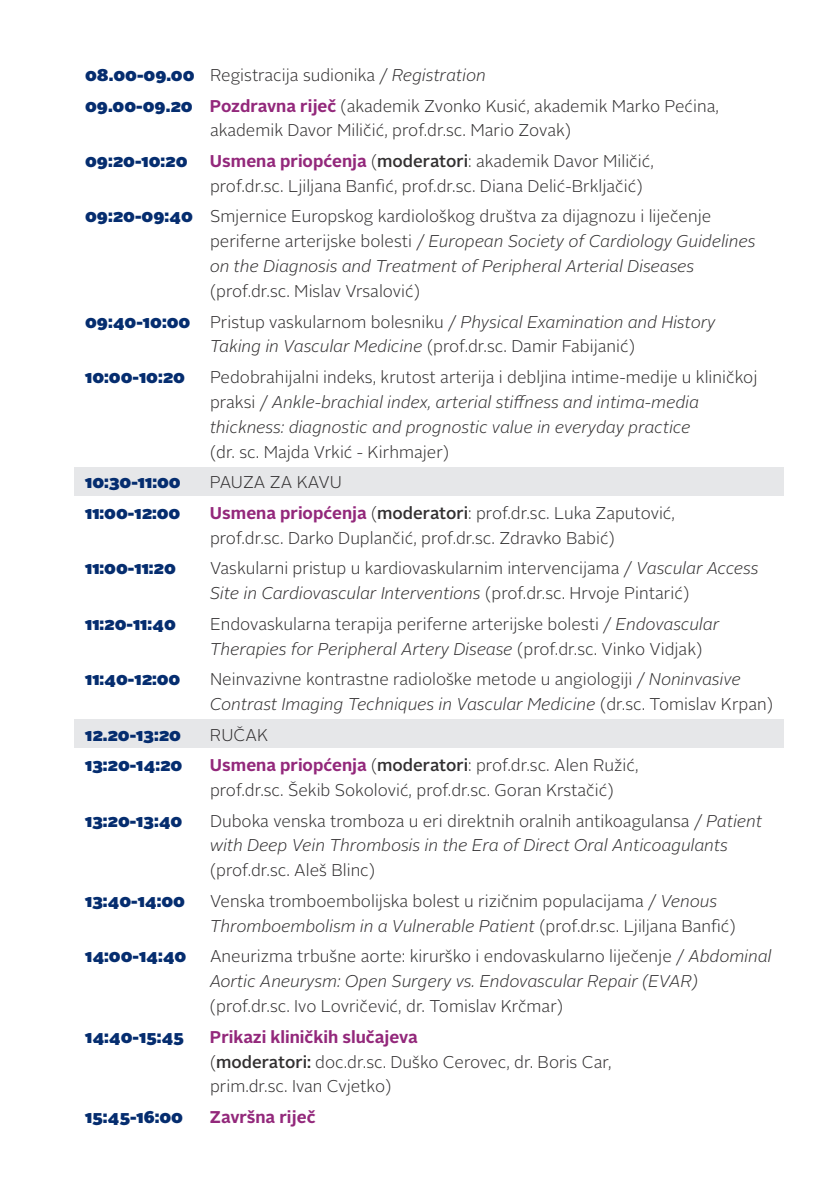
<style>
.page{position:relative;width:840px;height:1191px;background:#fff}
.page>*{position:absolute;margin:0;border:0;box-sizing:border-box;transform-origin:0 0}
.t1{font:300 17px/24.8px "Alright Sans";color:#312f30}
.t2{font:italic 300 17px/24.8px "Alright Sans";color:#312f30}
.t3{font:900 17px "Alright Sans";color:#052d6f}
.t4{font:700 17px "Alright Sans";color:#93287b}
.s1{font-weight:900;color:#052d6f}
.s2{font-style:italic}
.s3{font-weight:700;color:#93287b}
.s4{font-weight:500}
.s5{font-style:normal}
</style>
<div class="page">
<div style="left:74px;top:467px;width:708px;height:29px;background:#e6e7e9"></div>
<div style="left:74px;top:719px;width:708px;height:28px;background:#e6e7e9"></div>
<p class="t1" style="left:85px;top:63px;width:402px"><span class="s1">08.00-09.00</span> Registracija sudionika / <span class="s2">Registration</span></p>
<p class="t1" style="left:210px;top:93px;width:510px;text-indent:-125px"><span class="s1">09.00-09.20</span> <span class="s3">Pozdravna riječ</span> (akademik Zvonko Kusić, akademik Marko Pećina, akademik Davor Miličić, prof.dr.sc. Mario Zovak)</p>
<p class="t3" style="left:85px;top:149px;width:104px">09:20-10:20</p>
<p class="t1" style="left:210px;top:149px;width:445px"><span class="s3">Usmena priopćenja</span> (<span class="s4">moderatori</span>: akademik Davor Miličić, prof.dr.sc. Ljiljana Banfić, prof.dr.sc. Diana Delić-Brkljačić)</p>
<p class="t1" style="left:210px;top:204px;width:547px;text-indent:-125px"><span class="s1">09:20-09:40</span> Smjernice Europskog kardiološkog društva za dijagnozu i liječenje periferne arterijske bolesti / <span class="s2">European Society of Cardiology Guidelines on the Diagnosis and Treatment of Peripheral Arterial Diseases </span>(prof.dr.sc. Mislav Vrsalović)</p>
<p class="t1" style="left:210px;top:309px;width:507px;text-indent:-125px"><span class="s1">09:40-10:00</span> Pristup vaskularnom bolesniku / <span class="s2">Physical Examination and History<br>Taking in Vascular Medicine</span> (prof.dr.sc. Damir Fabijanić)</p>
<p class="t3" style="left:85px;top:365px;width:101px">10:00-10:20</p>
<p class="t2" style="left:210px;top:365px;width:548px"><span class="s5">Pedobrahijalni indeks, krutost arterija i debljina intime-medije u kliničkoj praksi /</span> Ankle-brachial index, arterial stiffness and intima-media thickness: diagnostic and prognostic value in everyday practice<br><span class="s5">(dr. sc. Majda Vrkić - Kirhmajer)</span></p>
<p class="t3" style="left:85px;top:470px;width:97px">10:30-11:00</p>
<p class="t1" style="left:210px;top:470px;width:133px">PAUZA ZA KAVU</p>
<p class="t3" style="left:85px;top:500px;width:97px">11:00-12:00</p>
<p class="t1" style="left:210px;top:501px;width:466px"><span class="s3">Usmena priopćenja</span> (<span class="s4">moderatori</span>: prof.dr.sc. Luka Zaputović, prof.dr.sc. Darko Duplančić, prof.dr.sc. Zdravko Babić)</p>
<p class="t3" style="left:85px;top:556px;width:92px">11:00-11:20</p>
<p class="t1" style="left:210px;top:556px;width:550px">Vaskularni pristup u kardiovaskularnim intervencijama / <span class="s2">Vascular Access<br>Site in Cardiovascular Interventions</span> (prof.dr.sc. Hrvoje Pintarić)</p>
<p class="t3" style="left:85px;top:611px;width:92px">11:20-11:40</p>
<p class="t1" style="left:210px;top:611px;width:510px">Endovaskularna terapija periferne arterijske bolesti / <span class="s2">Endovascular<br>Therapies for Peripheral Artery Disease</span> (prof.dr.sc. Vinko Vidjak)</p>
<p class="t3" style="left:85px;top:667px;width:97px">11:40-12:00</p>
<p class="t1" style="left:210px;top:667px;width:564px">Neinvazivne kontrastne radiološke metode u angiologiji / <span class="s2">Noninvasive<br>Contrast Imaging Techniques in Vascular Medicine</span> (dr.sc. Tomislav Krpan)</p>
<p class="t3" style="left:85px;top:722px;width:97px">12.20-13:20</p>
<p class="t1" style="left:210px;top:722px;width:60px">RUČAK</p>
<p class="t3" style="left:85px;top:752px;width:99px">13:20-14:20</p>
<p class="t1" style="left:210px;top:753px;width:430px"><span class="s3">Usmena priopćenja</span> (<span class="s4">moderatori</span>: prof.dr.sc. Alen Ružić, prof.dr.sc. Šekib Sokolović, prof.dr.sc. Goran Krstačić)</p>
<p class="t3" style="left:85px;top:808px;width:99px">13:20-13:40</p>
<p class="t1" style="left:210px;top:808px;width:553px">Duboka venska tromboza u eri direktnih oralnih antikoagulansa / <span class="s2">Patient with Deep Vein Thrombosis in the Era of Direct Oral Anticoagulants </span>(prof.dr.sc. Aleš Blinc)</p>
<p class="t3" style="left:85px;top:888px;width:101px">13:40-14:00</p>
<p class="t1" style="left:210px;top:889px;width:527px">Venska tromboembolijska bolest u rizičnim populacijama / <span class="s2">Venous<br>Thromboembolism in a Vulnerable Patient</span> (prof.dr.sc. Ljiljana Banfić)</p>
<p class="t3" style="left:85px;top:944px;width:103px">14:00-14:40</p>
<p class="t1" style="left:210px;top:944px;width:563px">Aneurizma trbušne aorte: kirurško i endovaskularno liječenje / <span class="s2">Abdominal<br>Aortic Aneurysm: Open Surgery vs. Endovascular Repair (EVAR) </span>(prof.dr.sc. Ivo Lovričević, dr. Tomislav Krčmar)</p>
<p class="t3" style="left:85px;top:1024px;width:100px">14:40-15:45</p>
<p class="t1" style="left:210px;top:1024px;width:403px"><span class="s3">Prikazi kliničkih slučajeva<br></span>(<span class="s4">moderatori:</span> doc.dr.sc. Duško Cerovec, dr. Boris Car, prim.dr.sc. Ivan Cvjetko)</p>
<p class="t3" style="left:85px;top:1104px;width:99px">15:45-16:00</p>
<p class="t4" style="left:210px;top:1105px;width:107px">Završna riječ</p>
</div>
